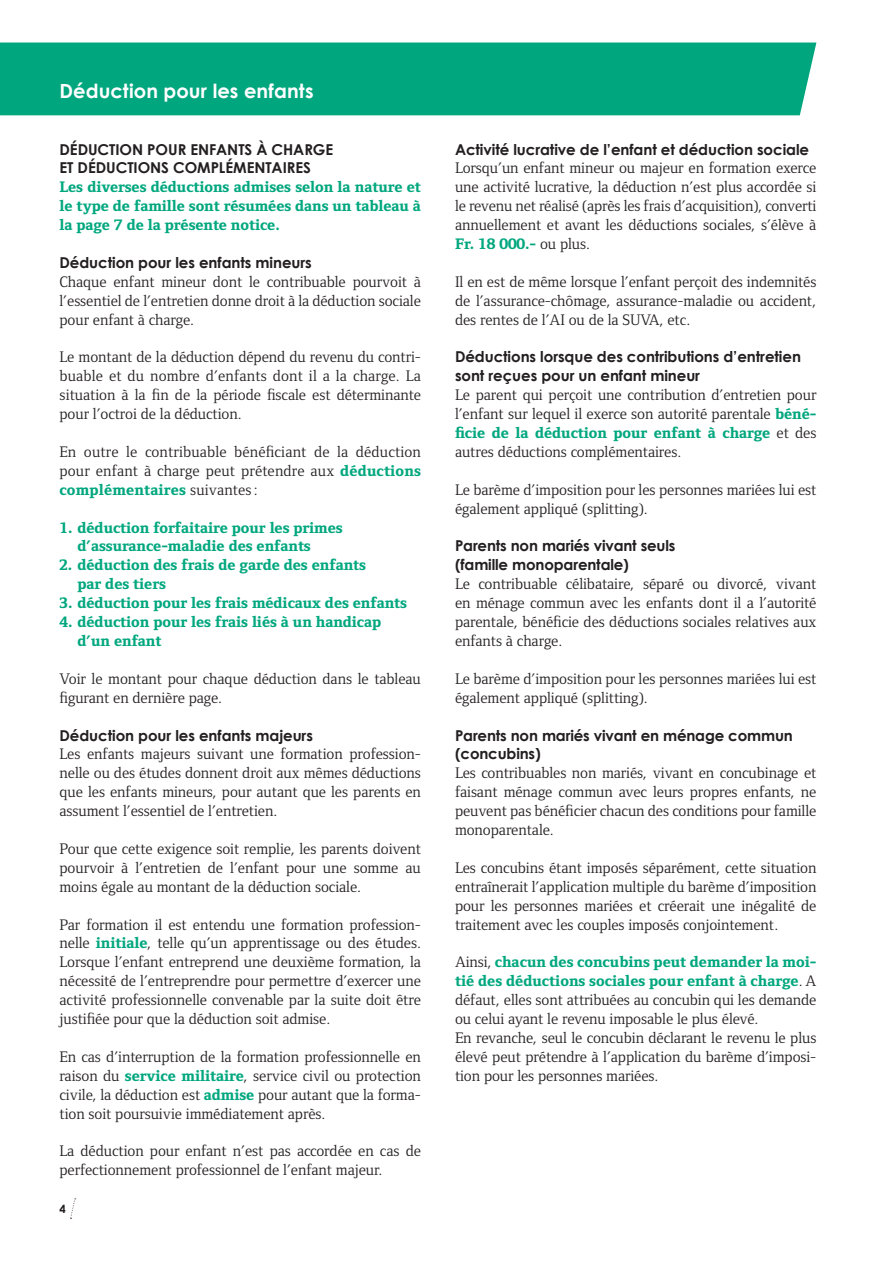
<style>
.page{position:relative;width:893px;height:1263px;background:#fff}
.page>*{position:absolute;margin:0;border:0;box-sizing:border-box;transform-origin:0 0}
.TITRE_HAUT_DE_PAGE{font:700 19.5px "Century Gothic";letter-spacing:.005em;color:#fff}
.TEXTE_COURANT{font:15.75px/18.9px "Foundry Form Serif";letter-spacing:-.005em;color:#231f20;text-align:justify}
.TEXTE_COURANT-2{font:800 15.75px "Foundry Form Serif";letter-spacing:-.005em;color:#00a77e}
.TEXTE_COURANT_EXTRA{font:800 15.75px/18.9px "Foundry Form Serif";letter-spacing:-.005em;color:#00a77e;text-align:justify}
.TEXTE_COURANT-3{font:700 15px/18.9px "Century Gothic";letter-spacing:-.005em;color:#231f20}
.TITRE_TEXTE_COURANT{font:700 15px/18.9px "Century Gothic";letter-spacing:-.01em;color:#231f20}
.SURTITRE_TEXTE_COURA{font:700 15px "Century Gothic";letter-spacing:-.005em;color:#231f20}
.t1{font:700 11.25px "Century Gothic";color:#231f20}
.s1{font-weight:800;color:#00a77e}
</style>
<div class="page">
<svg style="left:70px;top:1198px;width:6px;height:21px"></svg>
<div style="left:0;top:43px;width:816px;height:72px;background:#00a77e"></div>
<p class="TITRE_HAUT_DE_PAGE" style="left:60px;top:79px;width:256px">Déduction pour les enfants</p>
<p class="TEXTE_COURANT-3" style="left:60px;top:139px;width:275px">DÉDUCTION POUR ENFANTS À CHARGE</p>
<p class="TEXTE_COURANT-3" style="left:60px;top:158px;width:253px">ET DÉDUCTIONS COMPLÉMENTAIRES</p>
<p class="TEXTE_COURANT_EXTRA" style="left:60px;top:178px;width:363px">Les diverses déductions admises selon la nature et le type de famille sont résumées dans un tableau à la page 7 de la présente notice.</p>
<p class="SURTITRE_TEXTE_COURA" style="left:60px;top:253px;width:254px">Déduction pour les enfants mineurs</p>
<p class="TEXTE_COURANT" style="left:60px;top:272px;width:363px">Chaque enfant mineur dont le contribuable pourvoit à l’essentiel de l’entretien donne droit à la déduction sociale pour enfant à charge.</p>
<p class="TEXTE_COURANT" style="left:60px;top:348px;width:363px">Le montant de la déduction dépend du revenu du contri&shy;buable et du nombre d’enfants dont il a la charge. La situation à la fin de la période fiscale est déterminante pour l’octroi de la déduction.</p>
<p class="TEXTE_COURANT" style="left:60px;top:442px;width:363px">En outre le contribuable bénéficiant de la déduction pour enfant à charge peut prétendre aux <span class="s1">déductions complémentaires</span> suivantes:</p>
<p class="TEXTE_COURANT-2" style="left:60px;top:518px;width:285px">1. déduction forfaitaire pour les primes</p>
<p class="TEXTE_COURANT-2" style="left:78px;top:537px;width:235px">d’assurance-maladie des enfants</p>
<p class="TEXTE_COURANT-2" style="left:60px;top:556px;width:308px">2. déduction des frais de garde des enfants</p>
<p class="TEXTE_COURANT-2" style="left:78px;top:575px;width:90px">par des tiers</p>
<p class="TEXTE_COURANT-2" style="left:60px;top:594px;width:349px">3. déduction pour les frais médicaux des enfants</p>
<p class="TEXTE_COURANT-2" style="left:60px;top:613px;width:323px">4. déduction pour les frais liés à un handicap</p>
<p class="TEXTE_COURANT-2" style="left:78px;top:632px;width:86px">d’un enfant</p>
<p class="TEXTE_COURANT" style="left:60px;top:669px;width:363px">Voir le montant pour chaque déduction dans le tableau figurant en dernière page.</p>
<p class="TITRE_TEXTE_COURANT" style="left:60px;top:725px;width:255px">Déduction pour les enfants majeurs</p>
<p class="TEXTE_COURANT" style="left:60px;top:745px;width:363px">Les enfants majeurs suivant une formation profession&shy;nelle ou des études donnent droit aux mêmes déductions que les enfants mineurs, pour autant que les parents en assument l’essentiel de l’entretien.</p>
<p class="TEXTE_COURANT" style="left:60px;top:839px;width:363px">Pour que cette exigence soit remplie, les parents doivent pourvoir à l’entretien de l’enfant pour une somme au moins égale au montant de la déduction sociale.</p>
<p class="TEXTE_COURANT" style="left:60px;top:915px;width:363px">Par formation il est entendu une formation profession&shy;nelle <span class="s1">initiale</span>, telle qu’un apprentissage ou des études.<br>Lorsque l’enfant entreprend une deuxième formation, la nécessité de l’entreprendre pour permettre d’exercer une activité professionnelle convenable par la suite doit être justifiée pour que la déduction soit admise.</p>
<p class="TEXTE_COURANT" style="left:60px;top:1047px;width:363px">En cas d’interruption de la formation professionnelle en raison du <span class="s1">service militaire</span>, service civil ou protection civile, la déduction est <span class="s1">admise</span> pour autant que la forma&shy;tion soit poursuivie immédiatement après.</p>
<p class="TEXTE_COURANT" style="left:60px;top:1142px;width:363px">La déduction pour enfant n’est pas accordée en cas de perfectionnement professionnel de l’enfant majeur.</p>
<p class="t1" style="left:60px;top:1202px;width:8px">4</p>
<p class="TEXTE_COURANT-3" style="left:455px;top:139px;width:356px">Activité lucrative de l’enfant et déduction sociale</p>
<p class="TEXTE_COURANT" style="left:455px;top:159px;width:363px">Lorsqu’un enfant mineur ou majeur en formation exerce une activité lucrative, la déduction n’est plus accordée si le revenu net réalisé (après les frais d’acquisition), converti annuellement et avant les déductions sociales, s’élève à <span class="s1">Fr. 18 000.-</span> ou plus.</p>
<p class="TEXTE_COURANT" style="left:455px;top:272px;width:363px">Il en est de même lorsque l’enfant perçoit des indemnités de l’assurance-chômage, assurance-maladie ou accident, des rentes de l’AI ou de la SUVA, etc.</p>
<p class="TEXTE_COURANT-3" style="left:455px;top:347px;width:347px">Déductions lorsque des contributions d’entretien sont reçues pour un enfant mineur</p>
<p class="TEXTE_COURANT" style="left:455px;top:386px;width:363px">Le parent qui perçoit une contribution d’entretien pour l’enfant sur lequel il exerce son autorité parentale <span class="s1">béné&shy;ficie de la déduction pour enfant à charge</span> et des autres déductions complémentaires.</p>
<p class="TEXTE_COURANT" style="left:455px;top:480px;width:363px">Le barème d’imposition pour les personnes mariées lui est également appliqué (splitting).</p>
<p class="TITRE_TEXTE_COURANT" style="left:455px;top:536px;width:222px">Parents non mariés vivant seuls</p>
<p class="TITRE_TEXTE_COURANT" style="left:455px;top:555px;width:175px">(famille monoparentale)</p>
<p class="TEXTE_COURANT" style="left:455px;top:575px;width:363px">Le contribuable célibataire, séparé ou divorcé, vivant en ménage commun avec les enfants dont il a l’autorité parentale, bénéficie des déductions sociales relatives aux enfants à charge.</p>
<p class="TEXTE_COURANT" style="left:455px;top:669px;width:363px">Le barème d’imposition pour les personnes mariées lui est également appliqué (splitting).</p>
<p class="TITRE_TEXTE_COURANT" style="left:455px;top:725px;width:339px">Parents non mariés vivant en ménage commun (concubins)</p>
<p class="TEXTE_COURANT" style="left:455px;top:764px;width:363px">Les contribuables non mariés, vivant en concubinage et faisant ménage commun avec leurs propres enfants, ne peuvent pas bénéficier chacun des conditions pour famille monoparentale.</p>
<p class="TEXTE_COURANT" style="left:455px;top:858px;width:363px">Les concubins étant imposés séparément, cette situation entraînerait l’application multiple du barème d’imposition pour les personnes mariées et créerait une inégalité de traitement avec les couples imposés conjointement.</p>
<p class="TEXTE_COURANT" style="left:455px;top:953px;width:363px">Ainsi, <span class="s1">chacun des concubins peut demander la moi&shy;tié des déductions sociales pour enfant à charge</span>. A défaut, elles sont attribuées au concubin qui les demande ou celui ayant le revenu imposable le plus élevé.</p>
<p class="TEXTE_COURANT" style="left:455px;top:1028px;width:363px">En revanche, seul le concubin déclarant le revenu le plus élevé peut prétendre à l’application du barème d’imposi&shy;tion pour les personnes mariées.</p>
</div>
